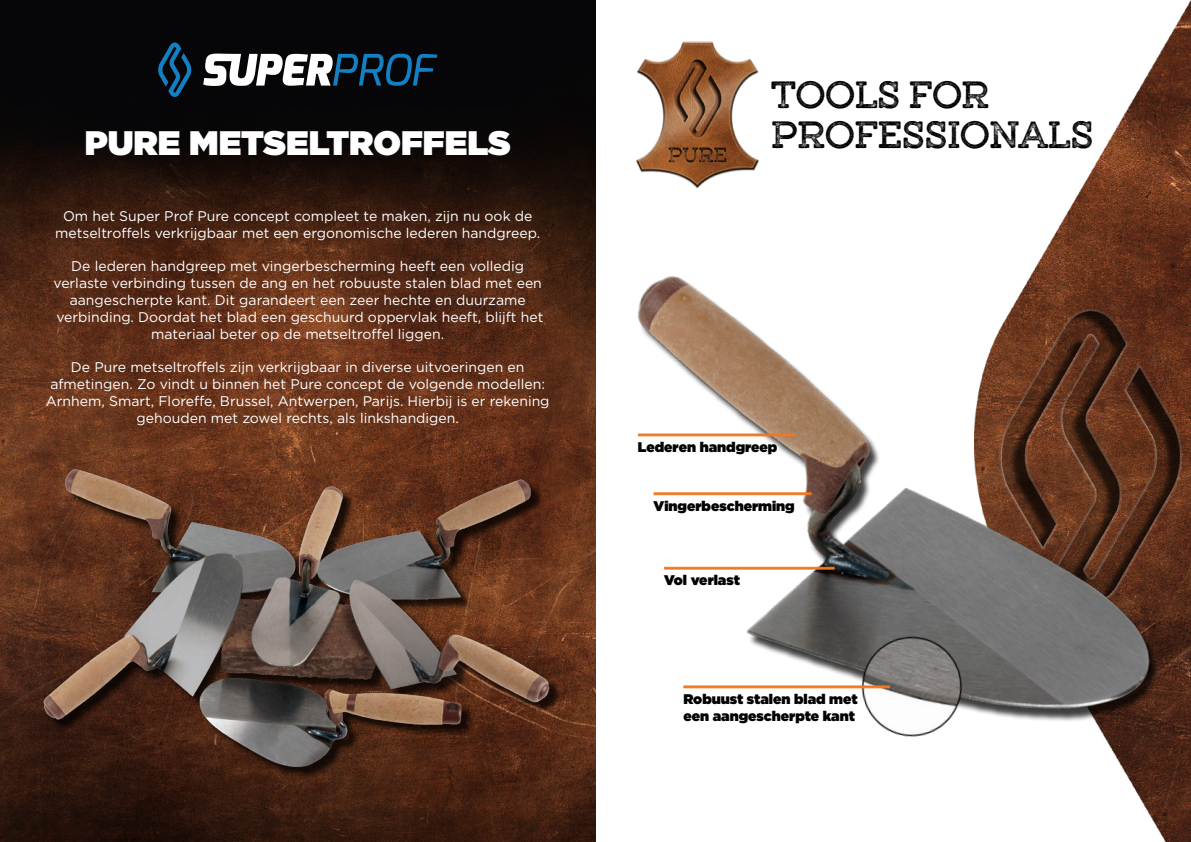
<style>
.page{position:relative;width:1191px;height:842px;background:#fff}
.page>*{position:absolute;margin:0;border:0;box-sizing:border-box;transform-origin:0 0}
.t1{font:700 34px/40px "Gist X Upr";color:#000}
.t2{font:900 34px "Gotham";color:#fff}
.t3{font:14px/16.8px "Gotham";color:#fff;text-align:center}
.t4{font:900 14px/16.8px "Gotham";color:#010202}
</style>
<div class="page">
<img style="left:0;top:0;width:595px;height:842px">
<img style="left:22px;top:440px;width:551px;height:344px">
<svg style="left:203px;top:54px;width:234px;height:33px"></svg>
<svg style="left:158px;top:43px;width:34px;height:54px;background:#0a304a"></svg>
<img style="left:1061px;top:0;width:130px;height:842px">
<img style="left:636px;top:41px;width:123px;height:148px">
<img style="left:1172px;top:245px;width:19px;height:449px">
<img style="left:638px;top:223px;width:534px;height:544px">
<img style="left:843px;top:615px;width:143px;height:143px">
<div style="left:683px;top:685px;width:207px;height:3px;background:#ef7923;border:1px solid #ef7923"></div>
<div style="left:653px;top:492px;width:158px;height:3px;background:#ef7923;border:1px solid #ef7923"></div>
<div style="left:638px;top:433px;width:158px;height:3px;background:#ef7923;border:1px solid #ef7923"></div>
<div style="left:664px;top:567px;width:170px;height:3px;background:#ef7923;border:1px solid #ef7923"></div>
<h1 class="t2" style="left:85px;top:118px;width:427px">PURE METSELTROFFELS</h1>
<p class="t3" style="left:55px;top:207px;width:487px">Om het Super Prof Pure concept compleet te maken, zijn nu ook de metseltroffels verkrijgbaar met een ergonomische lederen handgreep.</p>
<p class="t3" style="left:54px;top:258px;width:491px">De lederen handgreep met vingerbescherming heeft een volledig verlaste verbinding tussen de ang en het robuuste stalen blad met een aangescherpte kant. Dit garandeert een zeer hechte en duurzame verbinding. Doordat het blad een geschuurd oppervlak heeft, blijft het materiaal beter op de metseltroffel liggen.</p>
<p class="t3" style="left:46px;top:359px;width:505px">De Pure metseltroffels zijn verkrijgbaar in diverse uitvoeringen en afmetingen. Zo vindt u binnen het Pure concept de volgende modellen:<br>Arnhem, Smart, Floreffe, Brussel, Antwerpen, Parijs. Hierbij is er rekening gehouden met zowel rechts, als linkshandigen.</p>
<h1 class="t1" style="left:771px;top:76px;width:324px">TOOLS FOR<br>PROFESSIONALS</h1>
<p class="t4" style="left:638px;top:438px;width:141px">Lederen handgreep</p>
<p class="t4" style="left:653px;top:497px;width:143px">Vingerbescherming</p>
<p class="t4" style="left:664px;top:571px;width:77px">Vol verlast</p>
<p class="t4" style="left:683px;top:690px;width:176px">Robuust stalen blad met een aangescherpte kant</p>
</div>
